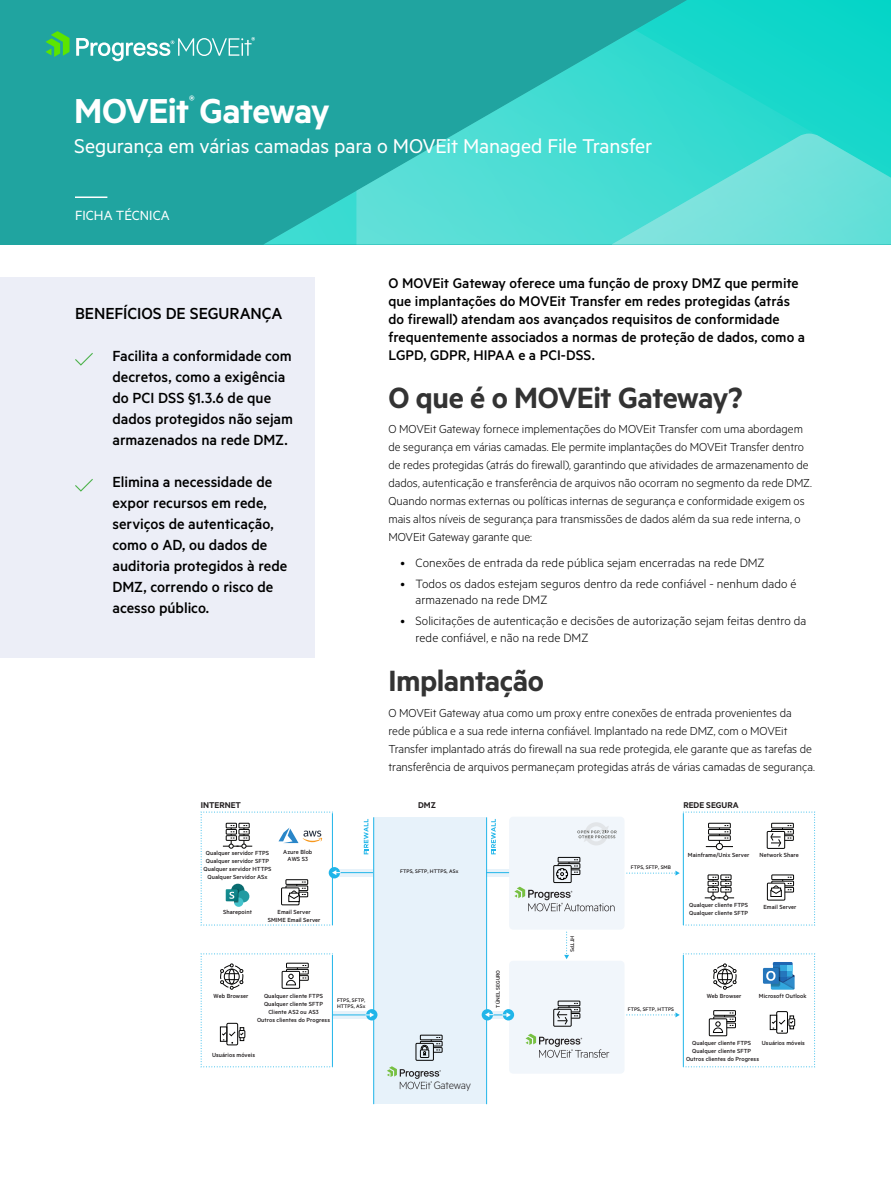
<style>
.page{position:relative;width:891px;height:1188px;background:#fff}
.page>*{position:absolute;margin:0;border:0;box-sizing:border-box;transform-origin:0 0}
.t1{font:600 39px "Metric";letter-spacing:-.025em;color:#fff}
.Titles_level_1{font:600 33px "Metric";letter-spacing:-.015em;color:#333}
.t2{font:22.5px "Metric";letter-spacing:-.01em;color:#fff}
.Side_Bar_Title{font:500 18px "Metric";letter-spacing:-.005em;color:#000}
.Body_1{font:500 16.5px/21px "Metric";color:#000}
.Intro_Text{font:500 15.75px/18px "Metric";color:#000}
.t3{font:15px "Metric";color:#fff}
.t4{font:600 13.65px "Metric";color:#fff}
.t5{font:300 13.5px/16.5px "Metric";letter-spacing:.005em;color:#000}
.Body_1-2{font:300 13.05px/18px "Metric";letter-spacing:-.005em;color:#000}
.t6{font:300 12px "Metric";letter-spacing:-.025em;color:#231f20}
.t7{font:600 9.45px "Metric";color:#231f20}
.t8{font:500 6.6px/7.9px "Metric";letter-spacing:.005em;color:#231f20;text-align:center}
.t9{font:500 5.85px/6.4px "Metric";letter-spacing:.005em;color:#231f20}
</style>
<div class="page">
<div style="left:0;top:0;width:891px;height:244px;background:#20a4a0"></div>
<svg style="left:265px;top:191px;width:91px;height:53px"></svg>
<svg style="left:356px;top:0;width:535px;height:244px"></svg>
<svg style="left:531px;top:134px;width:360px;height:110px;background:#56ded6"></svg>
<svg style="left:45px;top:31px;width:25px;height:26px"></svg>
<svg style="left:76px;top:37px;width:179px;height:24px"></svg>
<hr style="left:75px;top:196px;width:32px;height:2px;background:#fff">
<div style="left:0;top:278px;width:315px;height:380px;background:#eceef7"></div>
<svg style="left:75px;top:353px;width:18px;height:13px"></svg>
<svg style="left:75px;top:479px;width:18px;height:13px"></svg>
<svg style="left:340px;top:869px;width:169px;height:7px"></svg>
<svg style="left:333px;top:1011px;width:172px;height:8px"></svg>
<hr style="left:338px;top:872px;width:176px;height:1px;background:#20b5e9">
<div style="left:509px;top:961px;width:116px;height:113px;background:#f1f6fb;border-radius:4px"></div>
<div style="left:509px;top:817px;width:116px;height:113px;background:#f1f6fb;border-radius:4px"></div>
<div style="left:374px;top:817px;width:112px;height:287px;background:#e7f2fa"></div>
<svg style="left:364px;top:819px;width:4px;height:35px"></svg>
<svg style="left:491px;top:819px;width:5px;height:35px"></svg>
<svg style="left:387px;top:1066px;width:54px;height:23px"></svg>
<svg style="left:526px;top:1034px;width:83px;height:24px"></svg>
<svg style="left:514px;top:887px;width:101px;height:24px"></svg>
<svg style="left:564px;top:932px;width:5px;height:27px"></svg>
<div style="left:558px;top:863px;width:22px;height:6px;border:1px solid #050504"></div>
<div style="left:558px;top:857px;width:22px;height:5px;border:1px solid #050504"></div>
<div style="left:558px;top:869px;width:22px;height:6px;border:1px solid #050504"></div>
<div style="left:553px;top:865px;width:19px;height:18px;border:1px solid #050504"></div>
<svg style="left:556px;top:859px;width:22px;height:21px"></svg>
<div style="left:558px;top:1007px;width:22px;height:5px;border:1px solid #050504"></div>
<div style="left:558px;top:1001px;width:22px;height:5px;border:1px solid #050504"></div>
<div style="left:558px;top:1013px;width:22px;height:6px;border:1px solid #050504"></div>
<div style="left:553px;top:1009px;width:19px;height:18px;border:1px solid #050504"></div>
<svg style="left:557px;top:1003px;width:21px;height:22px"></svg>
<div style="left:420px;top:1041px;width:23px;height:5px;border:1px solid #050504"></div>
<div style="left:420px;top:1035px;width:23px;height:5px;border:1px solid #050504"></div>
<div style="left:420px;top:1047px;width:23px;height:6px;border:1px solid #050504"></div>
<svg style="left:416px;top:1043px;width:17px;height:17px"></svg>
<div style="left:416px;top:1043px;width:18px;height:18px;border:1px solid #050504"></div>
<hr style="left:486px;top:817px;width:1px;height:287px;background:#20b5e9">
<hr style="left:373px;top:817px;width:1px;height:287px;background:#20b5e9">
<div style="left:366px;top:1009px;width:11px;height:11px;background:#20b5e9;border-radius:50%"></div>
<hr style="left:333px;top:1015px;width:38px;height:1px;background:#20b5e9">
<svg style="left:366px;top:1012px;width:8px;height:5px"></svg>
<div style="left:503px;top:1009px;width:11px;height:11px;background:#20b5e9;border-radius:50%"></div>
<div style="left:482px;top:1009px;width:11px;height:11px;background:#20b5e9;border-radius:50%"></div>
<svg style="left:485px;top:1012px;width:26px;height:5px"></svg>
<svg style="left:201px;top:811px;width:139px;height:115px"></svg>
<svg style="left:627px;top:811px;width:188px;height:115px"></svg>
<svg style="left:627px;top:953px;width:188px;height:115px"></svg>
<svg style="left:201px;top:953px;width:132px;height:115px"></svg>
<div style="left:420px;top:1050px;width:9px;height:8px;border:1px solid #050504"></div>
<svg style="left:420px;top:1037px;width:20px;height:17px"></svg>
<svg style="left:577px;top:822px;width:40px;height:23px"></svg>
<p class="t4" style="left:189px;top:91px;width:7px">®</p>
<h1 class="t1" style="left:74px;top:88px;width:257px">MOVEit Gateway</h1>
<h3 class="t2" style="left:74px;top:133px;width:580px">Segurança em várias camadas para o MOVEit Managed File Transfer</h3>
<p class="t3" style="left:75px;top:207px;width:96px">FICHA TÉCNICA</p>
<p class="Side_Bar_Title" style="left:75px;top:303px;width:209px">BENEFÍCIOS DE SEGURANÇA</p>
<p class="Body_1" style="left:112px;top:345px;width:182px">Facilita a conformidade com decretos, como a exigência do PCI DSS §1.3.6 de que dados protegidos não sejam armazenados na rede DMZ.</p>
<p class="Body_1" style="left:112px;top:471px;width:176px">Elimina a necessidade de expor recursos em rede, serviços de autenticação, como o AD, ou dados de auditoria protegidos à rede<br>DMZ, correndo o risco de acesso público.</p>
<p class="t7" style="left:201px;top:799px;width:42px">INTERNET</p>
<p class="t8" style="left:204px;top:849px;width:70px">Qualquer servidor FTPS<br>Qualquer servidor SFTP<br>Qualquer servidor HTTPS<br>Qualquer Servidor ASx</p>
<p class="t8" style="left:283px;top:848px;width:31px;line-height:7.4px">Azure Blob<br>AWS S3</p>
<p class="Intro_Text" style="left:388px;top:273px;width:418px">O MOVEit Gateway oferece uma função de proxy DMZ que permite que implantações do MOVEit Transfer em redes protegidas (atrás do firewall) atendam aos avançados requisitos de conformidade frequentemente associados a normas de proteção de dados, como a LGPD, GDPR, HIPAA e a PCI-DSS.</p>
<p class="Titles_level_1" style="left:388px;top:378px;width:356px">O que é o MOVEit Gateway?</p>
<p class="Body_1-2" style="left:388px;top:420px;width:425px">O MOVEit Gateway fornece implementações do MOVEit Transfer com uma abordagem de segurança em várias camadas. Ele permite implantações do MOVEit Transfer dentro de redes protegidas (atrás do firewall), garantindo que atividades de armazenamento de dados, autenticação e transferência de arquivos não ocorram no segmento da rede DMZ.<br>Quando normas externas ou políticas internas de segurança e conformidade exigem os mais altos níveis de segurança para transmissões de dados além da sua rede interna, o MOVEit Gateway garante que:</p>
<p class="t5" style="left:400px;top:554px;width:366px">• Conexões de entrada da rede pública sejam encerradas na rede DMZ</p>
<p class="t5" style="left:416px;top:575px;width:383px;text-indent:-15px">• Todos os dados estejam seguros dentro da rede confiável - nenhum dado é armazenado na rede DMZ</p>
<p class="t5" style="left:416px;top:612px;width:392px;text-indent:-15px">• Solicitações de autenticação e decisões de autorização sejam feitas dentro da rede confiável, e não na rede DMZ</p>
<p class="Titles_level_1" style="left:388px;top:661px;width:157px">Implantação</p>
<p class="Body_1-2" style="left:388px;top:703px;width:428px">O MOVEit Gateway atua como um proxy entre conexões de entrada provenientes da rede pública e a sua rede interna confiável. Implantado na rede DMZ, com o MOVEit Transfer implantado atrás do firewall na sua rede protegida, ele garante que as tarefas de transferência de arquivos permaneçam protegidas atrás de várias camadas de segurança.</p>
<p class="t7" style="left:418px;top:799px;width:19px">DMZ</p>
<p class="t7" style="left:683px;top:799px;width:57px">REDE SEGURA</p>
<p class="t9" style="left:400px;top:868px;width:60px">FTPS, SFTP, HTTPS, ASx</p>
<p class="t9" style="left:631px;top:864px;width:42px">FTPS, SFTP, SMB</p>
<p class="t8" style="left:688px;top:851px;width:63px">Mainframe/Unix Server</p>
<p class="t8" style="left:760px;top:851px;width:41px">Network Share</p>
<p class="t8" style="left:223px;top:907px;width:30px">Sharepoint</p>
<p class="t8" style="left:689px;top:901px;width:60px;text-align:left">Qualquer cliente FTPS<br>Qualquer cliente SFTP</p>
<p class="t8" style="left:268px;top:907px;width:54px">Email Server<br>SMIME Email Server</p>
<p class="t9" style="left:576px;top:936px;width:18px;rotate:90deg">HTTPS</p>
<p class="t8" style="left:763px;top:903px;width:35px">Email Server</p>
<p class="t8" style="left:214px;top:992px;width:36px">Web Browser</p>
<p class="t8" style="left:257px;top:992px;width:75px">Qualquer cliente FTPS<br>Qualquer cliente SFTP<br>Cliente AS2 ou AS3<br>Outros clientes do Progress</p>
<p class="t8" style="left:212px;top:1051px;width:45px">Usuários móveis</p>
<p class="t9" style="left:337px;top:997px;width:30px">FTPS, SFTP,<br>HTTPS, ASx</p>
<p class="t9" style="left:495px;top:1008px;width:39px;rotate:-90deg">TÚNEL SEGURO</p>
<p class="t6" style="left:434px;top:1078px;width:39px">Gateway</p>
<p class="t9" style="left:628px;top:1005px;width:48px">FTPS, SFTP, HTTPS</p>
<p class="t8" style="left:707px;top:992px;width:36px">Web Browser</p>
<p class="t8" style="left:759px;top:992px;width:49px">Microsoft Outlook</p>
<p class="t8" style="left:686px;top:1039px;width:75px">Qualquer cliente FTPS<br>Qualquer cliente SFTP<br>Outros clientes do Progress</p>
<p class="t8" style="left:762px;top:1039px;width:45px">Usuários móveis</p>
</div>
